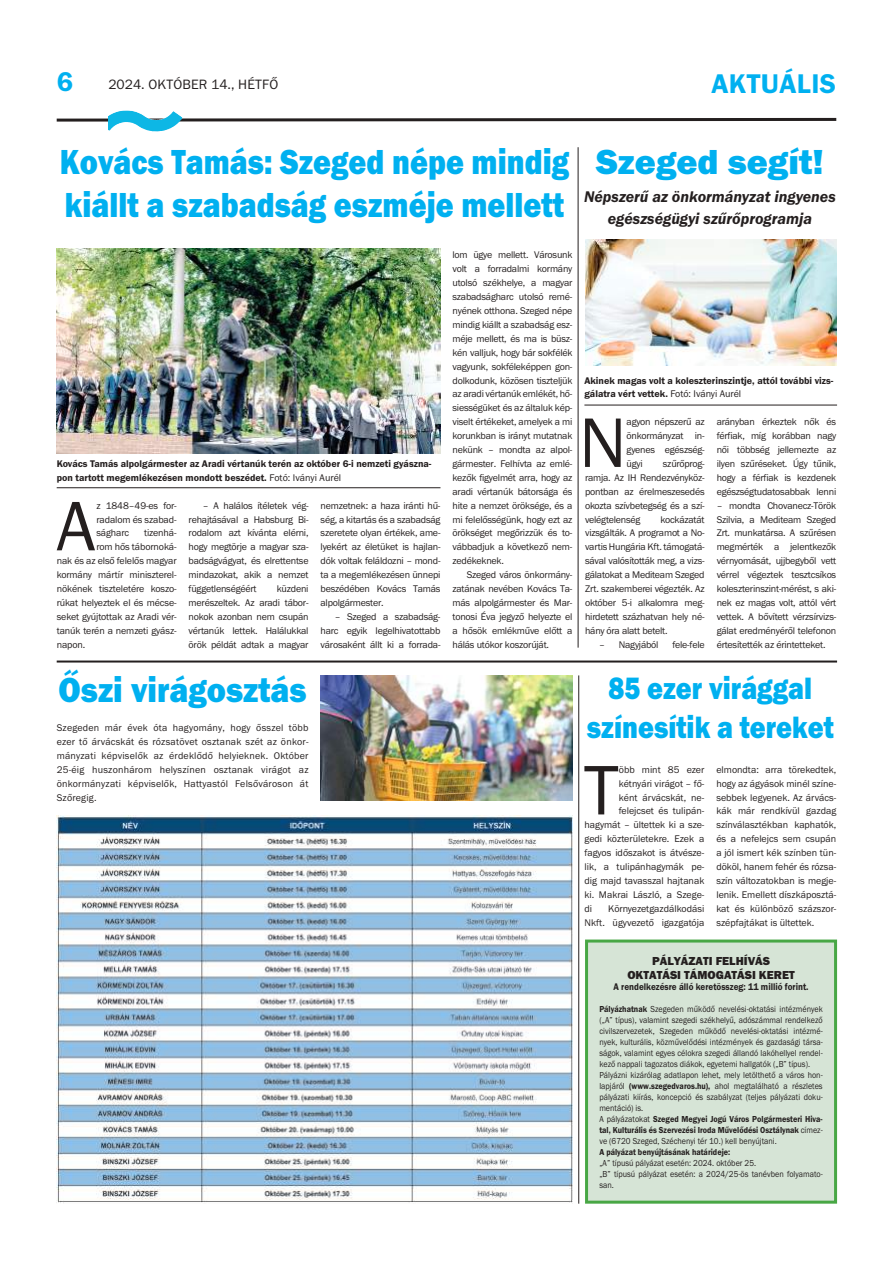
<style>
.page{position:relative;width:893px;height:1276px;background:#fff}
.page>*{position:absolute;margin:0;border:0;box-sizing:border-box;transform-origin:0 0}
.t1{font:72.5px "Franklin Gothic Reg OT";color:#241f1f}
.t2{font:36px/43.2px "Franklin Gothic Hea OT";color:#00b0f0;scale:.85 1}
.t3{font:36px "Franklin Gothic Hea OT";color:#00b0f0;scale:.9 1}
.t4{font:36px "Franklin Gothic Hea OT";color:#00b0f0}
.t5{font:32px/38.4px "Franklin Gothic Hea OT";color:#00b0f0;text-align:center;scale:.85 1}
.t6{font:28px "Franklin Gothic Dem OT";letter-spacing:.015em;color:#00b0f0}
.t7{font:italic 16px/22px "Franklin Gothic Dem OT";color:#241f1f;text-align:center}
.t8{font:14px "Franklin Gothic Reg OT";letter-spacing:.015em;color:#241f1f}
.t9{font:12px/14px "Franklin Gothic Hea OT";color:#241f1f;text-align:center}
.t10{font:10px/13.9px "Franklin Gothic Reg OT";letter-spacing:-.02em;color:#241f1f;text-align:justify}
.t11{font:10px/13.9px "Franklin Gothic Reg OT";color:#241f1f;text-align:right}
.t12{font:10px/13.9px "Franklin Gothic Dem OT";color:#241f1f}
.t13{font:10px "Franklin Gothic Dem OT";color:#241f1f;scale:.9 1}
.t14{font:9px/11px "Franklin Gothic Reg OT";color:#241f1f;scale:.9 1}
.t15{font:9px/11px "Franklin Gothic Dem OT";color:#241f1f;scale:.9 1}
.s1{font-family:"Franklin Gothic Reg OT"}
.s2{font-family:"Franklin Gothic Dem OT"}
</style>
<div class="page">
<svg style="left:56px;top:117px;width:781px;height:5px"></svg>
<img style="left:108px;top:111px;width:74px;height:20px">
<hr style="left:57px;top:660px;width:780px;height:2px;background:#241f1f">
<hr style="left:578px;top:675px;width:1px;height:528px;background:#241f1f">
<img style="left:57px;top:815px;width:515px;height:388px">
<img style="left:321px;top:675px;width:251px;height:125px">
<img style="left:57px;top:248px;width:383px;height:205px">
<hr style="left:578px;top:147px;width:1px;height:500px;background:#241f1f">
<hr style="left:584px;top:404px;width:253px;height:1px;background:#241f1f">
<img style="left:585px;top:239px;width:251px;height:126px">
<hr style="left:57px;top:487px;width:383px;height:1px;background:#241f1f">
<div style="left:586px;top:940px;width:250px;height:261px;background:#d6e4d6"></div>
<div style="left:585px;top:939px;width:252px;height:264px;border:3px solid #48a745"></div>
<h3 class="t6" style="left:57px;top:65px;width:18px">6</h3>
<h3 class="t8" style="left:108px;top:77px;width:171px">2024. OKTÓBER 14., HÉTFŐ</h3>
<h3 class="t6" style="left:711px;top:68px;width:126px">AKTUÁLIS</h3>
<h2 class="t2" style="left:60px;top:141px;width:601px">Kovács Tamás: Szeged népe mindig kiállt a szabadság eszméje mellett</h2>
<p class="t12" style="left:57px;top:456px;width:376px">Kovács Tamás alpolgármester az Aradi vértanúk terén az október 6-i nemzeti gyászna&shy;pon tartott megemlékezésen mondott beszédet. <span class="s1">Fotó: Iványi Aurél</span></p>
<h1 class="t1" style="left:56px;top:486px;width:41px">A</h1>
<p class="t10" style="left:96px;top:498px;width:82px">z 1848–49-es for&shy;radalom és szabad&shy;ságharc</p>
<p class="t10" style="left:144px;top:526px;width:34px">tizenhá-</p>
<p class="t10" style="left:96px;top:540px;width:82px">rom hős tábornoká-</p>
<p class="t10" style="left:57px;top:554px;width:121px">nak és az első felelős magyar</p>
<p class="t10" style="left:57px;top:568px;width:121px">kormány mártír miniszterel-</p>
<p class="t10" style="left:57px;top:581px;width:121px">nökének tiszteletére koszo-</p>
<p class="t10" style="left:57px;top:595px;width:121px">rúkat helyeztek el és mécse-</p>
<p class="t10" style="left:57px;top:609px;width:121px">seket gyújtottak az Aradi vér-</p>
<p class="t10" style="left:57px;top:623px;width:121px">tanúk terén a nemzeti gyász-</p>
<p class="t10" style="left:57px;top:637px;width:30px">napon.</p>
<p class="t10" style="left:189px;top:498px;width:121px;text-indent:14px">– A halálos ítéletek vég&shy;rehajtásával a Habsburg Bi&shy;rodalom azt kívánta elérni, hogy megtörje a magyar sza&shy;badságvágyat, és elrettentse mindazokat, akik a nemzet függetlenségéért</p>
<p class="t10" style="left:189px;top:581px;width:121px;text-indent:88px">küzdeni merészeltek. Az aradi tábor&shy;nokok azonban nem csupán vértanúk lettek. Halálukkal örök példát adtak a magyar</p>
<h2 class="t3" style="left:58px;top:669px;width:277px">Őszi virágosztás</h2>
<p class="t10" style="left:57px;top:720px;width:253px">Szegeden már évek óta hagyomány, hogy ősszel több ezer tő árvácskát és rózsatövet osztanak szét az önkor&shy;mányzati képviselők az érdeklődő helyieknek. Október 25-éig huszonhárom helyszínen osztanak virágot az önkormányzati képviselők, Hattyastól Felsővároson át Szőregig.</p>
<p class="t10" style="left:321px;top:498px;width:121px">nemzetnek: a haza iránti hű&shy;ség, a kitartás és a szabadság szeretete olyan értékek, ame&shy;lyekért az életüket is hajlan&shy;dók voltak feláldozni – mond&shy;ta a megemlékezésen ünnepi beszédében Kovács Tamás alpolgármester.</p>
<p class="t10" style="left:321px;top:609px;width:121px;text-indent:14px">– Szeged a szabadság&shy;harc egyik legelhivatottabb városaként állt ki a forrada-</p>
<p class="t10" style="left:452px;top:248px;width:121px">lom ügye mellett. Városunk volt a forradalmi kormány utolsó székhelye, a magyar szabadságharc utolsó remé&shy;nyének otthona. Szeged népe mindig kiállt a szabadság esz&shy;méje mellett, és ma is büsz&shy;kén valljuk, hogy bár sokfélék vagyunk, sokféleképpen gon&shy;dolkodunk, közösen tiszteljük az aradi vértanúk emlékét, hő&shy;siességüket és az általuk kép&shy;viselt értékeket, amelyek a mi korunkban is irányt mutatnak nekünk – mondta az alpol&shy;gármester. Felhívta az emlé&shy;kezők figyelmét arra, hogy az aradi vértanúk bátorsága és hite a nemzet öröksége, és a mi felelősségünk, hogy ezt az örökséget megőrizzük és to&shy;vábbadjuk a következő nem&shy;zedékeknek.</p>
<p class="t10" style="left:452px;top:568px;width:121px;text-indent:14px">Szeged város önkormány&shy;zatának nevében Kovács Ta&shy;más alpolgármester és Mar&shy;tonosi Éva jegyző helyezte el a hősök emlékműve előtt a hálás utókor koszorúját.</p>
<h2 class="t4" style="left:596px;top:141px;width:229px">Szeged segít!</h2>
<h3 class="t7" style="left:584px;top:186px;width:253px">Népszerű az önkormányzat ingyenes egészségügyi szűrőprogramja</h3>
<p class="t12" style="left:584px;top:373px;width:251px">Akinek magas volt a koleszterinszintje, attól további vizs&shy;gálatra vért vettek. <span class="s1">Fotó: Iványi Aurél</span></p>
<h1 class="t1" style="left:579px;top:402px;width:49px">N</h1>
<p class="t10" style="left:627px;top:415px;width:80px">agyon népszerű az önkormányzat in&shy;gyenes egészség&shy;ügyi</p>
<p class="t10" style="left:585px;top:456px;width:121px;text-indent:78px">szűrőprog&shy;ramja. Az IH Rendezvényköz&shy;pontban az érelmeszesedés okozta szívbetegség és a szí&shy;velégtelenség</p>
<p class="t10" style="left:585px;top:512px;width:121px;text-indent:76px">kockázatát vizsgálták. A programot a No&shy;vartis Hungária Kft. támogatá&shy;sával valósították meg, a vizs&shy;gálatokat a Mediteam Szeged Zrt. szakemberei végezték. Az október 5-i alkalomra meg&shy;hirdetett százhatvan hely né&shy;hány óra alatt betelt.</p>
<p class="t10" style="left:599px;top:637px;width:61px">– Nagyjából</p>
<p class="t10" style="left:672px;top:637px;width:34px">fele-fele</p>
<p class="t10" style="left:717px;top:415px;width:121px">arányban érkeztek nők és férfiak, míg korábban nagy női többség jellemezte az ilyen szűréseket. Úgy tűnik, hogy a férfiak is kezdenek egészségtudatosabbak lenni</p>
<p class="t10" style="left:717px;top:498px;width:121px">– mondta Chovanecz-Török Szilvia, a Mediteam Szeged Zrt. munkatársa. A szűrésen megmérték a jelentkezők vérnyomását, ujjbegyből vett vérrel végeztek tesztcsíkos koleszterinszint-mérést, s aki&shy;nek ez magas volt, attól vért vettek. A bővített vérzsírvizs&shy;gálat eredményéről telefonon értesítették az érintetteket.</p>
<h3 class="t5" style="left:587px;top:669px;width:292px">85 ezer virággal színesítik a tereket</h3>
<h1 class="t1" style="left:584px;top:750px;width:37px">T</h1>
<p class="t11" style="left:619px;top:762px;width:87px">öbb mint 85 ezer</p>
<p class="t10" style="left:716px;top:762px;width:121px">elmondta: arra törekedtek, hogy az ágyások minél színe&shy;sebbek legyenek. Az árvács&shy;kák már rendkívül gazdag színválasztékban kaphatók, és a nefelejcs sem csupán a jól ismert kék színben tün&shy;dököl, hanem fehér és rózsa&shy;szín változatokban is megje&shy;lenik. Emellett díszkáposztá&shy;kat és különböző százszor&shy;szépfajtákat is ültettek.</p>
<p class="t11" style="left:619px;top:776px;width:87px">kétnyári virágot – fő-</p>
<p class="t11" style="left:619px;top:790px;width:87px">ként árvácskát, ne-</p>
<p class="t11" style="left:619px;top:804px;width:87px">felejcset és tulipán-</p>
<p class="t11" style="left:584px;top:818px;width:121px">hagymát – ültettek ki a sze-</p>
<p class="t11" style="left:584px;top:831px;width:121px">gedi közterületekre. Ezek a</p>
<p class="t11" style="left:584px;top:845px;width:121px">fagyos időszakot is átvésze-</p>
<p class="t11" style="left:584px;top:859px;width:121px">lik, a tulipánhagymák pe-</p>
<p class="t11" style="left:584px;top:873px;width:121px">dig majd tavasszal hajtanak</p>
<p class="t11" style="left:584px;top:887px;width:121px">ki. Makrai László, a Szege-</p>
<p class="t10" style="left:584px;top:901px;width:9px">di</p>
<p class="t11" style="left:584px;top:901px;width:121px">Környezetgazdálkodási<br>Nkft. ügyvezető igazgatója</p>
<p class="t9" style="left:627px;top:953px;width:169px">PÁLYÁZATI FELHÍVÁS<br>OKTATÁSI TÁMOGATÁSI KERET</p>
<p class="t13" style="left:614px;top:980px;width:218px">A rendelkezésre álló keretösszeg: 11 millió forint.</p>
<p class="t14" style="left:599px;top:1002px;width:250px"><span class="s2">Pályázhatnak</span> Szegeden működő nevelési-oktatási intézmények („A” típus), valamint szegedi székhelyű, adószámmal rendelkező civilszervezetek, Szegeden működő nevelési-oktatási intézmé&shy;nyek, kulturális, közművelődési intézmények és gazdasági társa&shy;ságok, valamint egyes célokra szegedi állandó lakóhellyel rendel&shy;kező nappali tagozatos diákok, egyetemi hallgatók („B” típus).<br>Pályázni kizárólag adatlapon lehet, mely letölthető a város hon&shy;lapjáról <span class="s2">(www.szegedvaros.hu),</span> ahol megtalálható a részletes pályázati kiírás, koncepció és szabályzat (teljes pályázati doku&shy;mentáció) is.</p>
<p class="t15" style="left:599px;top:1112px;width:250px"><span class="s1">A pályázatokat</span> Szeged Megyei Jogú Város Polgármesteri Hiva&shy;tal, Kulturális és Szervezési Iroda Művelődési Osztálynak <span class="s1">címez-</span></p>
<p class="t14" style="left:599px;top:1134px;width:199px">ve (6720 Szeged, Széchenyi tér 10.) kell benyújtani.</p>
<p class="t15" style="left:599px;top:1145px;width:147px">A pályázat benyújtásának határideje:</p>
<p class="t14" style="left:599px;top:1156px;width:250px">„A” típusú pályázat esetén: 2024. október 25.<br>„B” típusú pályázat esetén: a 2024/25-ös tanévben folyamato&shy;san.</p>
</div>
